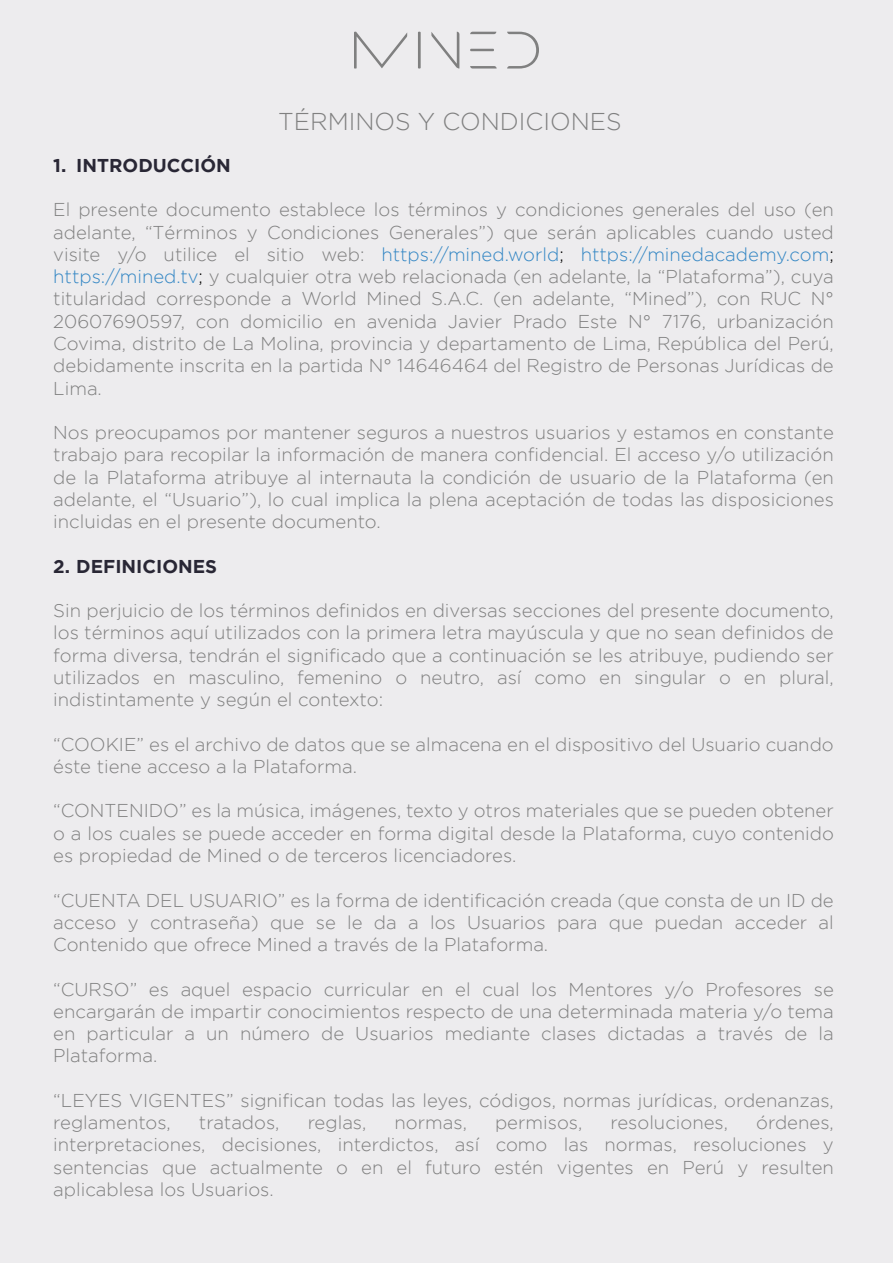
<style>
.page{position:relative;width:893px;height:1263px;background:#edecee}
.page>*{position:absolute;margin:0;border:0;box-sizing:border-box;transform-origin:0 0}
.t1{font:300 24.3px "Gotham";color:#808080}
.t2{font:300 18.6px/22.2px "Gotham";color:#808080;text-align:justify}
.t3{font:700 18.6px "Gotham";color:#292735}
.s1{color:#3386c4}
.s2{color:#000}
</style>
<div class="page">
<hr style="left:418px;top:32px;width:3px;height:37px;background:#808080">
<svg style="left:470px;top:66px;width:27px;height:3px"></svg>
<hr style="left:470px;top:49px;width:24px;height:2px;background:#808080">
<svg style="left:470px;top:32px;width:26px;height:2px"></svg>
<svg style="left:507px;top:32px;width:32px;height:37px"></svg>
<svg style="left:431px;top:32px;width:28px;height:37px"></svg>
<svg style="left:354px;top:32px;width:53px;height:37px"></svg>
<h1 class="t1" style="left:278px;top:108px;width:345px">TÉRMINOS Y CONDICIONES</h1>
<p class="t3" style="left:53px;top:155px;width:179px">1. INTRODUCCIÓN</p>
<p class="t2" style="left:53px;top:199px;width:782px">El presente documento establece los términos y condiciones generales del uso (en adelante, “Términos y Condiciones Generales”) que serán aplicables cuando usted visite y/o utilice el sitio web: <span class="s1">https://mined.world</span><span class="s2">;</span> <span class="s1">https://minedacademy.com</span><span class="s2">; </span><span class="s1">https://mined.tv</span><span class="s2">;</span> y cualquier otra web relacionada (en adelante, la “Plataforma”), cuya titularidad corresponde a World Mined S.A.C. (en adelante, “Mined”), con RUC N° 20607690597, con domicilio en avenida Javier Prado Este N° 7176, urbanización Covima, distrito de La Molina, provincia y departamento de Lima, República del Perú, debidamente inscrita en la partida N° 14646464 del Registro de Personas Jurídicas de Lima.</p>
<p class="t2" style="left:53px;top:421px;width:782px">Nos preocupamos por mantener seguros a nuestros usuarios y estamos en constante trabajo para recopilar la información de manera confidencial. El acceso y/o utilización de la Plataforma atribuye al internauta la condición de usuario de la Plataforma (en adelante, el “Usuario”), lo cual implica la plena aceptación de todas las disposiciones incluidas en el presente documento.</p>
<p class="t3" style="left:53px;top:555px;width:165px">2. DEFINICIONES</p>
<p class="t2" style="left:53px;top:599px;width:782px">Sin perjuicio de los términos definidos en diversas secciones del presente documento, los términos aquí utilizados con la primera letra mayúscula y que no sean definidos de forma diversa, tendrán el significado que a continuación se les atribuye, pudiendo ser utilizados en masculino, femenino o neutro, así como en singular o en plural, indistintamente y según el contexto:</p>
<p class="t2" style="left:53px;top:733px;width:782px">“COOKIE” es el archivo de datos que se almacena en el dispositivo del Usuario cuando éste tiene acceso a la Plataforma.</p>
<p class="t2" style="left:53px;top:799px;width:782px">“CONTENIDO” es la música, imágenes, texto y otros materiales que se pueden obtener o a los cuales se puede acceder en forma digital desde la Plataforma, cuyo contenido es propiedad de Mined o de terceros licenciadores.</p>
<p class="t2" style="left:53px;top:889px;width:782px">“CUENTA DEL USUARIO” es la forma de identificación creada (que consta de un ID de acceso y contraseña) que se le da a los Usuarios para que puedan acceder al Contenido que ofrece Mined a través de la Plataforma.</p>
<p class="t2" style="left:53px;top:978px;width:782px">“CURSO” es aquel espacio curricular en el cual los Mentores y/o Profesores se encargarán de impartir conocimientos respecto de una determinada materia y/o tema en particular a un número de Usuarios mediante clases dictadas a través de la Plataforma.</p>
<p class="t2" style="left:53px;top:1089px;width:782px">“LEYES VIGENTES” significan todas las leyes, códigos, normas jurídicas, ordenanzas, reglamentos,</p>
<p class="t2" style="left:53px;top:1111px;width:782px;text-indent:703px">órdenes, interpretaciones, decisiones, interdictos, así como las normas, resoluciones y sentencias que actualmente o en el futuro estén vigentes en Perú y resulten aplicablesa los Usuarios.</p>
<p class="t2" style="left:199px;top:1111px;width:82px">tratados,</p>
<p class="t2" style="left:308px;top:1111px;width:60px">reglas,</p>
<p class="t2" style="left:395px;top:1111px;width:74px">normas,</p>
<p class="t2" style="left:495px;top:1111px;width:89px">permisos,</p>
<p class="t2" style="left:610px;top:1111px;width:119px">resoluciones,</p>
</div>
